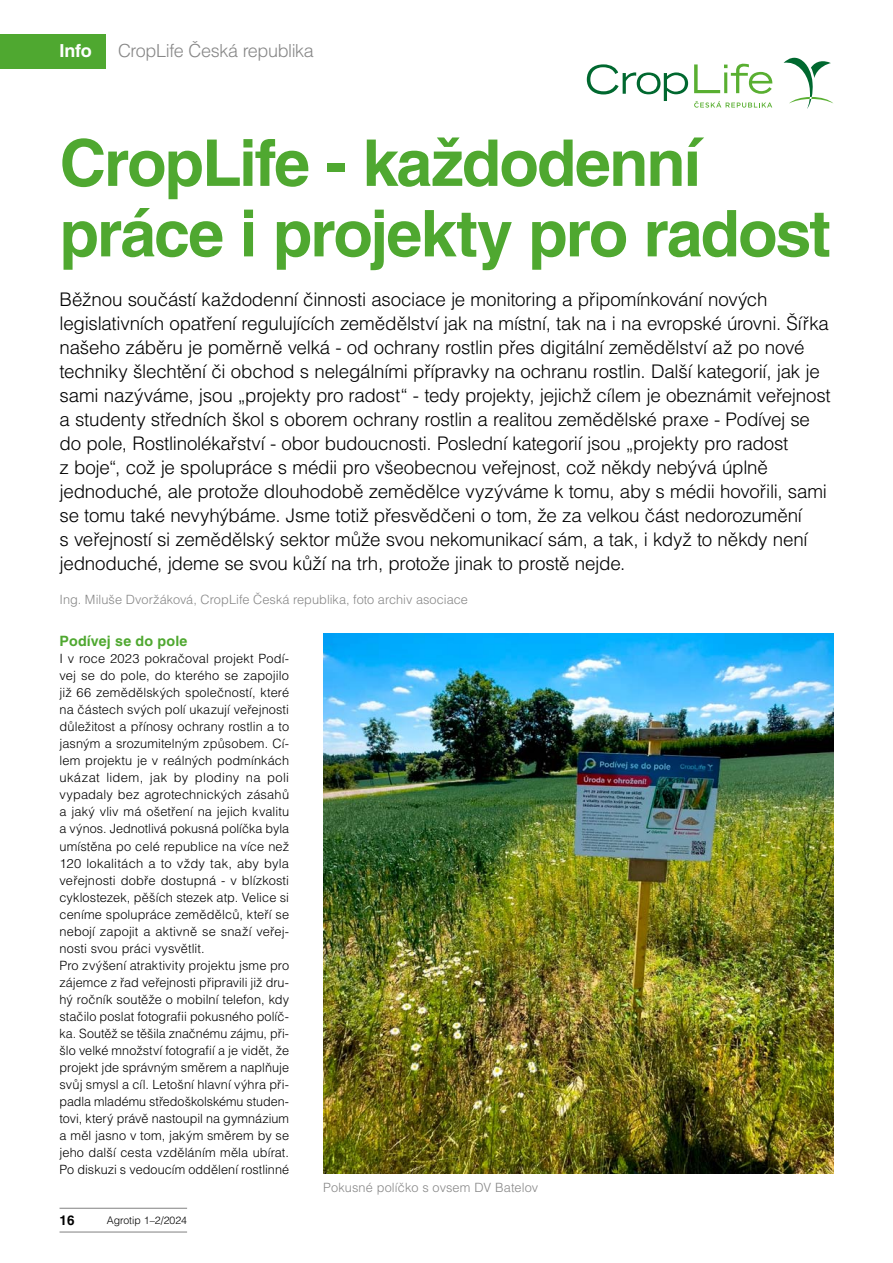
<style>
.page{position:relative;width:893px;height:1263px;background:#fff}
.page>*{position:absolute;margin:0;border:0;box-sizing:border-box;transform-origin:0 0}
.t1{font:700 64.5px/70.5px "Helvetica CE";letter-spacing:-.03em;color:#4fa830}
.t2{font:300 18.75px/24px "Helvetica CE";letter-spacing:-.01em;color:#000}
.t3{font:300 18px "Helvetica CE";letter-spacing:-.025em;color:#878787}
.t4{font:700 18px "Helvetica CE";color:#fff}
.t5{font:700 14.25px "Helvetica CE";letter-spacing:.01em;color:#4fa830}
.t6{font:700 13.5px "Helvetica CE";color:#000}
.t7{font:300 12.75px/17px "Helvetica CE";letter-spacing:.005em;color:#000}
.t8{font:300 12.75px "Helvetica CE";color:#878787}
.t9{font:300 10.5px "Helvetica CE";color:#000}
</style>
<div class="page">
<svg style="left:694px;top:63px;width:78px;height:31px"></svg>
<svg style="left:587px;top:64px;width:101px;height:37px"></svg>
<svg style="left:784px;top:57px;width:49px;height:52px"></svg>
<svg style="left:694px;top:101px;width:78px;height:7px"></svg>
<img style="left:323px;top:634px;width:510px;height:540px">
<hr style="left:60px;top:1208px;width:127px;height:1px;background:#878787">
<hr style="left:60px;top:1231px;width:127px;height:1px;background:#878787">
<div style="left:0;top:34px;width:105px;height:34px;background:#4fa830"></div>
<h3 class="t4" style="left:60px;top:40px;width:34px">Info</h3>
<h3 class="t3" style="left:118px;top:40px;width:197px">CropLife Česká republika</h3>
<h1 class="t1" style="left:60px;top:128px;width:773px">CropLife - každodenní práce i projekty pro radost</h1>
<p class="t2" style="left:60px;top:287px;width:773px">Běžnou součástí každodenní činnosti asociace je monitoring a připomínkování nových legislativních opatření regulujících zemědělství jak na místní, tak na i na evropské úrovni. Šířka našeho záběru je poměrně velká - od ochrany rostlin přes digitální zemědělství až po nové techniky šlechtění či obchod s nelegálními přípravky na ochranu rostlin. Další kategorií, jak je sami nazýváme, jsou „projekty pro radost“ - tedy projekty, jejichž cílem je obeznámit veřejnost a studenty středních škol s oborem ochrany rostlin a realitou zemědělské praxe - Podívej se do pole, Rostlinolékařství - obor budoucnosti. Poslední kategorií jsou „projekty pro radost<br>z boje“, což je spolupráce s médii pro všeobecnou veřejnost, což někdy nebývá úplně jednoduché, ale protože dlouhodobě zemědělce vyzýváme k tomu, aby s médii hovořili, sami se tomu také nevyhýbáme. Jsme totiž přesvědčeni o tom, že za velkou část nedorozumění<br>s veřejností si zemědělský sektor může svou nekomunikací sám, a tak, i když to někdy není jednoduché, jdeme se svou kůží na trh, protože jinak to prostě nejde.</p>
<p class="t8" style="left:60px;top:592px;width:410px">Ing. Miluše Dvoržáková, CropLife Česká republika, foto archiv asociace</p>
<p class="t5" style="left:60px;top:633px;width:129px">Podívej se do pole</p>
<p class="t7" style="left:60px;top:650px;width:231px">I v roce 2023 pokračoval projekt Podí&shy;vej se do pole, do kterého se zapojilo již 66 zemědělských společností, které na částech svých polí ukazují veřejnosti důležitost a přínosy ochrany rostlin a to jasným a srozumitelným způsobem. Cí&shy;lem projektu je v reálných podmínkách ukázat lidem, jak by plodiny na poli vypadaly bez agrotechnických zásahů a jaký vliv má ošetření na jejich kvalitu a výnos. Jednotlivá pokusná políčka byla umístěna po celé republice na více než 120 lokalitách a to vždy tak, aby byla veřejnosti dobře dostupná - v blízkosti cyklostezek, pěších stezek atp. Velice si ceníme spolupráce zemědělců, kteří se nebojí zapojit a aktivně se snaží veřej&shy;nosti svou práci vysvětlit.<br>Pro zvýšení atraktivity projektu jsme pro zájemce z řad veřejnosti připravili již dru&shy;hý ročník soutěže o mobilní telefon, kdy stačilo poslat fotografii pokusného políč&shy;ka. Soutěž se těšila značnému zájmu, při&shy;šlo velké množství fotografií a je vidět, že projekt jde správným směrem a naplňuje svůj smysl a cíl. Letošní hlavní výhra při&shy;padla mladému středoškolskému studen&shy;tovi, který právě nastoupil na gymnázium a měl jasno v tom, jakým směrem by se jeho další cesta vzděláním měla ubírat.<br>Po diskuzi s vedoucím oddělení rostlinné</p>
<p class="t8" style="left:323px;top:1180px;width:216px">Pokusné políčko s ovsem DV Batelov</p>
<p class="t6" style="left:60px;top:1212px;width:17px">16</p>
<p class="t9" style="left:107px;top:1214px;width:82px">Agrotip 1–2/2024</p>
</div>
